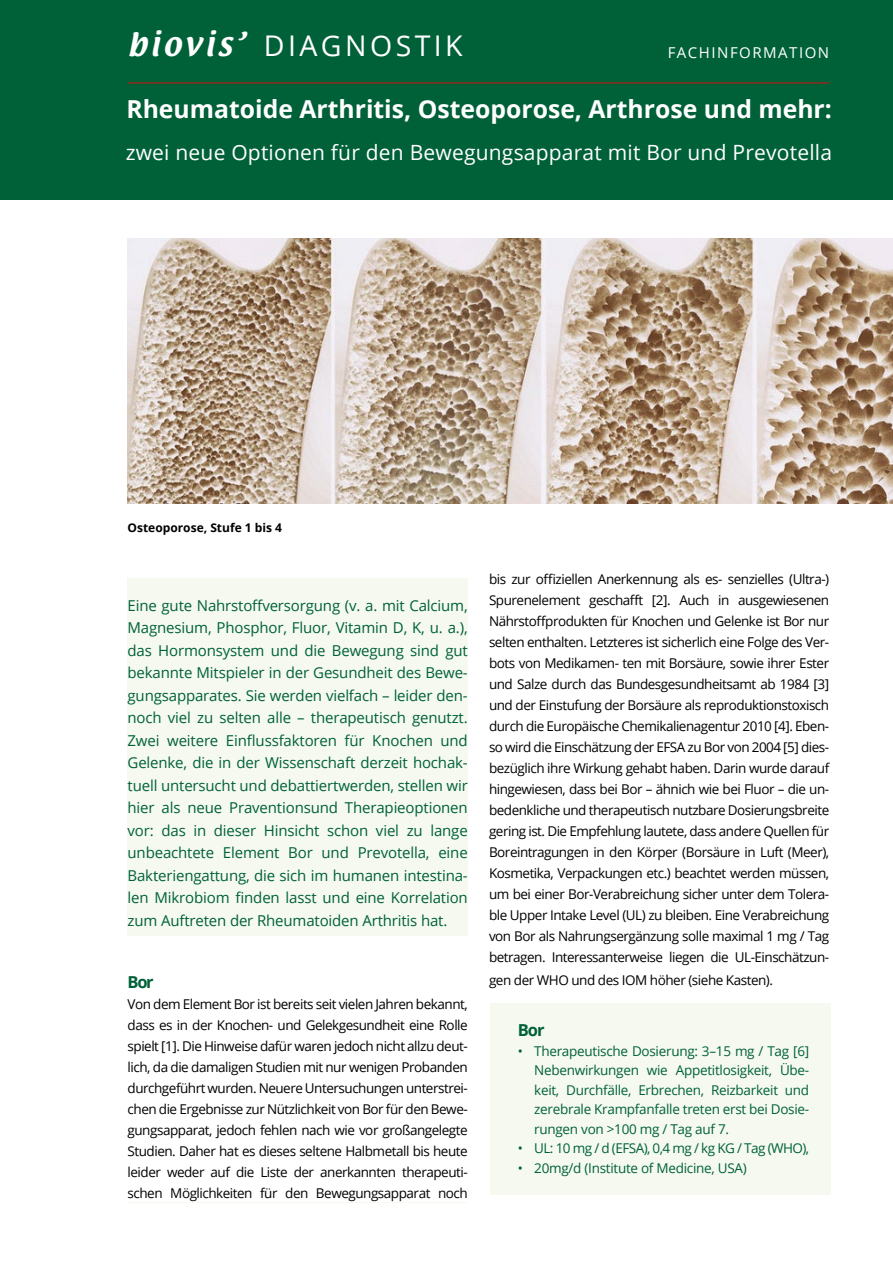
<style>
.page{position:relative;width:893px;height:1263px;background:#fff}
.page>*{position:absolute;margin:0;border:0;box-sizing:border-box;transform-origin:0 0}
.t1{font:28.5px "Open Sans";letter-spacing:.12em;color:#fff}
.t2{font:700 24.75px "Open Sans";color:#fff}
.Pa1{font:21px "Open Sans";letter-spacing:.01em;color:#fff}
.t3{font:700 16.5px "Open Sans";letter-spacing:-.07em;color:#006139}
.dzielenie_wyrazow{font:15px/22.5px "Open Sans";letter-spacing:-.01em;color:#006139;text-align:justify}
.t4{font:15px "Open Sans";letter-spacing:.1em;color:#fff}
.dzielenie_wyrazow-2{font:13.5px/21px "Open Sans";letter-spacing:-.035em;color:#000;text-align:justify}
.t5{font:13.5px/19.5px "Open Sans";letter-spacing:-.02em;color:#006139;text-align:justify}
.t6{font:13.5px "Open Sans";letter-spacing:-.04em;color:#006139}
.t7{font:700 12px "Open Sans";color:#000}
.s1{font-family:"Textile"}
</style>
<div class="page">
<img style="left:128px;top:239px;width:765px;height:265px">
<div style="left:128px;top:578px;width:340px;height:624px;background:#f5f9ef"></div>
<div style="left:128px;top:936px;width:340px;height:266px;background:#fff"></div>
<div style="left:491px;top:1003px;width:340px;height:192px;background:#f5f9ef"></div>
<div style="left:0;top:0;width:893px;height:200px;background:#006139"></div>
<hr style="left:128px;top:82px;width:701px;height:1px;background:#be1716">
<p class="t1" style="left:128px;top:26px;width:337px"><span class="s1">biovis’</span> DIAGNOSTIK</p>
<p class="t4" style="left:668px;top:42px;width:163px">FACHINFORMATION</p>
<p class="t2" style="left:126px;top:92px;width:707px">Rheumatoide Arthritis, Osteoporose, Arthrose und mehr:</p>
<p class="Pa1" style="left:126px;top:138px;width:708px">zwei neue Optionen für den Bewegungsapparat mit Bor und Prevotella</p>
<p class="t7" style="left:128px;top:519px;width:156px">Osteoporose, Stufe 1 bis 4</p>
<p class="dzielenie_wyrazow" style="left:128px;top:594px;width:342px">Eine gute Nahrstoffversorgung (v. a. mit Calcium, Magnesium, Phosphor, Fluor, Vitamin D, K, u. a.), das Hormonsystem und die Bewegung sind gut bekannte Mitspieler in der Gesundheit des Bewe&shy;gungsapparates. Sie werden vielfach – leider den&shy;noch viel zu selten alle – therapeutisch genutzt.<br>Zwei weitere Einflussfaktoren für Knochen und Gelenke, die in der Wissenschaft derzeit hochak&shy;tuell untersucht und debattiertwerden, stellen wir hier als neue Praventionsund Therapieoptionen vor: das in dieser Hinsicht schon viel zu lange unbeachtete Element Bor und Prevotella, eine Bakteriengattung, die sich im humanen intestina&shy;len Mikrobiom finden lasst und eine Korrelation zum Auftreten der Rheumatoiden Arthritis hat.</p>
<p class="t3" style="left:128px;top:970px;width:28px">Bor</p>
<p class="dzielenie_wyrazow-2" style="left:128px;top:993px;width:342px">Von dem Element Bor ist bereits seit vielen Jahren bekannt, dass es in der Knochen- und Gelekgesundheit eine Rolle spielt [1]. Die Hinweise dafür waren jedoch nicht allzu deut&shy;lich, da die damaligen Studien mit nur wenigen Probanden durchgeführt wurden. Neuere Untersuchungen unterstrei&shy;chen die Ergebnisse zur Nützlichkeit von Bor für den Bewe&shy;gungsapparat, jedoch fehlen nach wie vor großangelegte Studien. Daher hat es dieses seltene Halbmetall bis heute leider weder auf die Liste der anerkannten therapeuti&shy;schen Möglichkeiten für den Bewegungsapparat noch</p>
<p class="dzielenie_wyrazow-2" style="left:489px;top:569px;width:342px">bis zur offiziellen Anerkennung als es- senzielles (Ultra-)<br>Spurenelement geschafft [2]. Auch in ausgewiesenen Nährstoffprodukten für Knochen und Gelenke ist Bor nur selten enthalten. Letzteres ist sicherlich eine Folge des Ver&shy;bots von Medikamen- ten mit Borsäure, sowie ihrer Ester und Salze durch das Bundesgesundheitsamt ab 1984 [3] und der Einstufung der Borsäure als reproduktionstoxisch durch die Europäische Chemikalienagentur 2010 [4]. Eben&shy;so wird die Einschätzung der EFSA zu Bor von 2004 [5] dies&shy;bezüglich ihre Wirkung gehabt haben. Darin wurde darauf hingewiesen, dass bei Bor – ähnich wie bei Fluor – die un&shy;bedenkliche und therapeutisch nutzbare Dosierungsbreite gering ist. Die Empfehlung lautete, dass andere Quellen für Boreintragungen in den Körper (Borsäure in Luft (Meer), Kosmetika, Verpackungen etc.) beachtet werden müssen, um bei einer Bor-Verabreichung sicher unter dem Tolera&shy;ble Upper Intake Level (UL) zu bleiben. Eine Verabreichung von Bor als Nahrungsergänzung solle maximal 1 mg / Tag betragen. Interessanterweise liegen die UL-Einschätzun-</p>
<p class="dzielenie_wyrazow-2" style="left:489px;top:969px;width:286px">gen der WHO und des IOM höher (siehe Kasten).</p>
<p class="t3" style="left:518px;top:1018px;width:28px">Bor</p>
<p class="t5" style="left:534px;top:1040px;width:277px;text-indent:-16px">• Therapeutische Dosierung: 3–15 mg / Tag [6] Nebenwirkungen wie Appetitlosigkeit, Übe&shy;keit, Durchfälle, Erbrechen, Reizbarkeit und zerebrale Krampfanfalle treten erst bei Dosie&shy;rungen von &gt;100 mg / Tag auf 7.</p>
<p class="t6" style="left:518px;top:1139px;width:293px">• UL: 10 mg / d (EFSA), 0,4 mg / kg KG / Tag (WHO),</p>
<p class="t5" style="left:518px;top:1157px;width:231px">• 20mg/d (Institute of Medicine, USA)</p>
</div>
